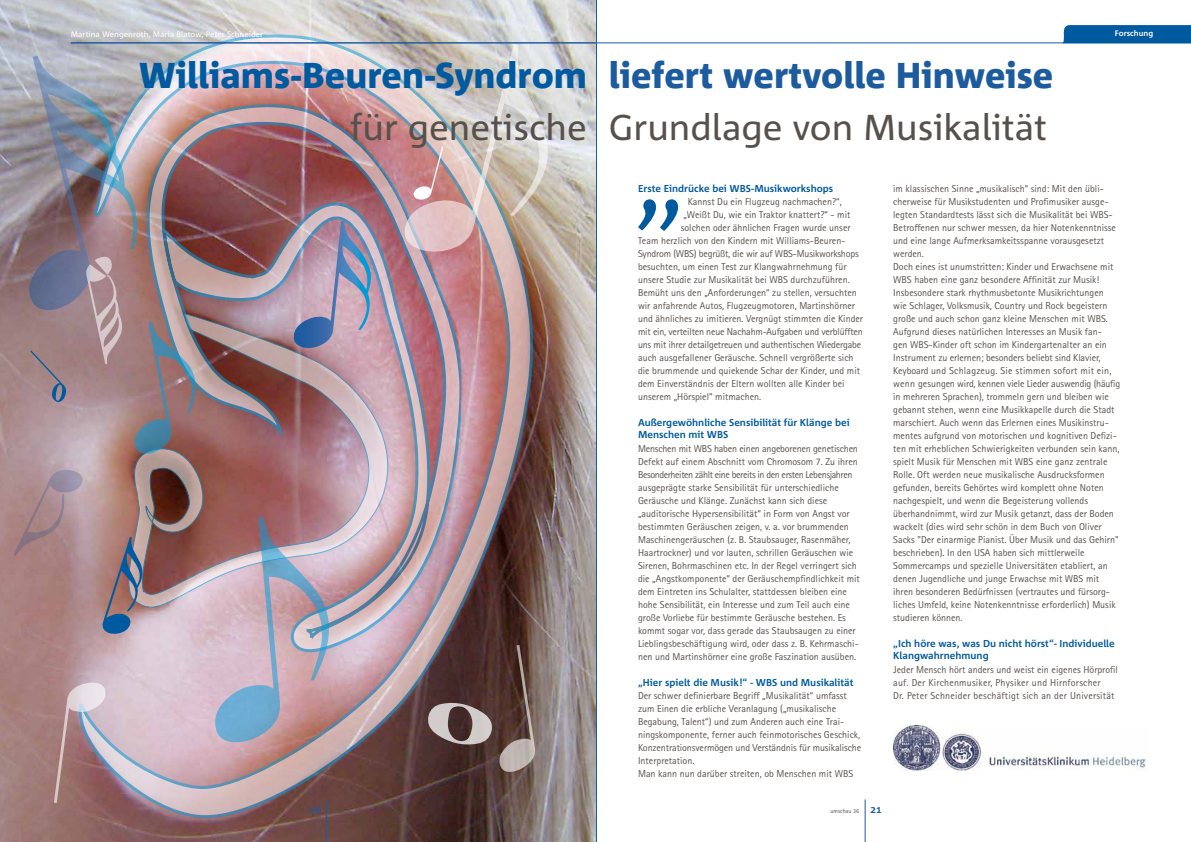
<style>
.page{position:relative;width:1191px;height:842px;background:#fff}
.page>*{position:absolute;margin:0;border:0;box-sizing:border-box;transform-origin:0 0}
.t1{font:300 120.6px "Corpid";color:#005a9f}
.t2{font:36px "Corpid";color:#57514d}
.t3{font:800 36px "Corpid";color:#1d5b9f}
.t4{font:800 36px "Corpid";color:#005a9f}
.t5{font:10px/13px "Rotis Sans Serif";color:#57514d}
.t6{font:700 10px/12px "Corpid";color:#005a9f}
.t7{font:10px "Rotis Sans Serif";letter-spacing:-.02em;color:#57514d}
.t8{font:10px/13px "Rotis Sans Serif";letter-spacing:.02em;color:#57514d}
.t9{font:8px "Corpid";color:#fff}
.t10{font:700 8px "Corpid";color:#fff}
.t11{font:6px "Rotis Sans Serif";color:#57514d}
</style>
<div class="page">
<img style="left:0;top:1px;width:595px;height:841px">
<img style="left:78px;top:33px;width:456px;height:787px">
<img style="left:145px;top:103px;width:316px;height:551px">
<svg style="left:427px;top:702px;width:66px;height:43px;background:#8a7978"></svg>
<svg style="left:293px;top:221px;width:78px;height:127px;background:#a29ab4"></svg>
<svg style="left:0;top:470px;width:143px;height:333px;background:#ac8c8f"></svg>
<img style="left:28px;top:56px;width:168px;height:398px">
<img style="left:404px;top:44px;width:144px;height:209px">
<svg style="left:499px;top:645px;width:36px;height:127px;background:#6d5850"></svg>
<svg style="left:214px;top:517px;width:115px;height:226px;background:#b3a4b2"></svg>
<hr style="left:865px;top:799px;width:1px;height:43px;background:#1d5b9f">
<hr style="left:595px;top:43px;width:595px;height:1px;background:#1d5b9f">
<hr style="left:326px;top:799px;width:1px;height:43px;background:#1d5b9f">
<hr style="left:71px;top:43px;width:524px;height:1px;background:#1d5b9f">
<svg style="left:1058px;top:25px;width:132px;height:18px;background:#0c62a3"></svg>
<img style="left:893px;top:725px;width:254px;height:45px">
<svg style="left:310px;top:807px;width:10px;height:6px"></svg>
<p class="t9" style="left:71px;top:30px;width:194px">Martina Wengenroth, Maria Blatow, Peter Schneider</p>
<h2 class="t4" style="left:139px;top:56px;width:450px">Williams-Beuren-Syndrom</h2>
<h2 class="t2" style="left:350px;top:108px;width:238px">für genetische</h2>
<h2 class="t3" style="left:609px;top:56px;width:446px">liefert wertvolle Hinweise</h2>
<h2 class="t2" style="left:609px;top:108px;width:440px">Grundlage von Musikalität</h2>
<p class="t10" style="left:1115px;top:29px;width:40px">Forschung</p>
<p class="t6" style="left:638px;top:183px;width:197px">Erste Eindrücke bei WBS-Musikworkshops</p>
<p class="t5" style="left:688px;top:195px;width:155px">Kannst Du ein Flugzeug nachmachen?“,</p>
<p class="t5" style="left:683px;top:208px;width:168px">„Weißt Du, wie ein Traktor knattert?“ - mit</p>
<p class="t5" style="left:681px;top:221px;width:171px">solchen oder ähnlichen Fragen wurde unser</p>
<p class="t5" style="left:638px;top:234px;width:209px">Team herzlich von den Kindern mit Williams-Beuren-</p>
<p class="t7" style="left:638px;top:248px;width:222px">Syndrom (WBS) begrüßt, die wir auf WBS-Musikworkshops</p>
<p class="t5" style="left:638px;top:260px;width:210px">besuchten, um einen Test zur Klangwahrnehmung für</p>
<p class="t5" style="left:638px;top:273px;width:213px">unsere Studie zur Musikalität bei WBS durchzuführen.</p>
<p class="t5" style="left:638px;top:286px;width:220px">Bemüht uns den „Anforderungen“ zu stellen, versuchten</p>
<p class="t5" style="left:638px;top:299px;width:218px">wir anfahrende Autos, Flugzeugmotoren, Martinshörner</p>
<p class="t5" style="left:638px;top:312px;width:226px">und ähnliches zu imitieren. Vergnügt stimmten die Kinder</p>
<p class="t7" style="left:638px;top:326px;width:226px">mit ein, verteilten neue Nachahm-Aufgaben und verblüfften</p>
<p class="t7" style="left:638px;top:339px;width:225px">uns mit ihrer detailgetreuen und authentischen Wiedergabe</p>
<p class="t5" style="left:638px;top:351px;width:217px">auch ausgefallener Geräusche. Schnell vergrößerte sich</p>
<p class="t5" style="left:638px;top:364px;width:223px">die brummende und quiekende Schar der Kinder, und mit</p>
<p class="t5" style="left:638px;top:377px;width:208px">dem Einverständnis der Eltern wollten alle Kinder bei</p>
<p class="t5" style="left:638px;top:390px;width:125px">unserem „Hörspiel“ mitmachen.</p>
<p class="t6" style="left:638px;top:417px;width:213px">Außergewöhnliche Sensibilität für Klänge bei<br>Menschen mit WBS</p>
<p class="t5" style="left:638px;top:442px;width:223px">Menschen mit WBS haben einen angeborenen genetischen Defekt auf einem Abschnitt vom Chromosom 7. Zu ihren Besonderheiten zählt eine bereits in den ersten Lebensjahren ausgeprägte starke Sensibilität für unterschiedliche Geräusche und Klänge. Zunächst kann sich diese „auditorische Hypersensibilität“ in Form von Angst vor bestimmten Geräuschen zeigen, v. a. vor brummenden Maschinengeräuschen (z. B. Staubsauger, Rasenmäher, Haartrockner) und vor lauten, schrillen Geräuschen wie Sirenen, Bohrmaschinen etc. In der Regel verringert sich die „Angstkomponente“ der Geräuschempfindlichkeit mit dem Eintreten ins Schulalter, stattdessen bleiben eine hohe Sensibilität, ein Interesse und zum Teil auch eine große Vorliebe für bestimmte Geräusche bestehen. Es kommt sogar vor, dass gerade das Staubsaugen zu einer Lieblingsbeschäftigung wird, oder dass z. B. Kehrmaschi&shy;nen und Martinshörner eine große Faszination ausüben.</p>
<p class="t6" style="left:638px;top:677px;width:217px">„Hier spielt die Musik!“ - WBS und Musikalität</p>
<p class="t5" style="left:638px;top:689px;width:225px">Der schwer definierbare Begriff „Musikalität“ umfasst zum Einen die erbliche Veranlagung („musikalische Begabung, Talent“) und zum Anderen auch eine Trai&shy;ningskomponente, ferner auch feinmotorisches Geschick, Konzentrationsvermögen und Verständnis für musikalische Interpretation.<br>Man kann nun darüber streiten, ob Menschen mit WBS</p>
<h1 class="t1" style="left:633px;top:104px;width:56px">„</h1>
<p class="t11" style="left:830px;top:807px;width:30px">umschau 36</p>
<p class="t5" style="left:893px;top:182px;width:228px">im klassischen Sinne „musikalisch“ sind: Mit den übli&shy;cherweise für Musikstudenten und Profimusiker ausge&shy;legten Standardtests lässt sich die Musikalität bei WBS-Betroffenen nur schwer messen, da hier Notenkenntnisse und eine lange Aufmerksamkeitsspanne vorausgesetzt werden.<br>Doch eines ist unumstritten: Kinder und Erwachsene mit WBS haben eine ganz besondere Affinität zur Musik!<br>Insbesondere stark rhythmusbetonte Musikrichtungen<br>wie Schlager, Volksmusik, Country und Rock begeistern große und auch schon ganz kleine Menschen mit WBS.<br>Aufgrund dieses natürlichen Interesses an Musik fan-<br>gen WBS-Kinder oft schon im Kindergartenalter an ein Instrument zu erlernen; besonders beliebt sind Klavier, Keyboard und Schlagzeug. Sie stimmen sofort mit ein, wenn gesungen wird, kennen viele Lieder auswendig (häufig in mehreren Sprachen), trommeln gern und bleiben wie gebannt stehen, wenn eine Musikkapelle durch die Stadt marschiert. Auch wenn das Erlernen eines Musikinstru&shy;mentes aufgrund von motorischen und kognitiven Defizi&shy;ten mit erheblichen Schwierigkeiten verbunden sein kann, spielt Musik für Menschen mit WBS eine ganz zentrale Rolle. Oft werden neue musikalische Ausdrucksformen gefunden, bereits Gehörtes wird komplett ohne Noten nachgespielt, und wenn die Begeisterung vollends überhandnimmt, wird zur Musik getanzt, dass der Boden wackelt (dies wird sehr schön in dem Buch von Oliver Sacks "Der einarmige Pianist. Über Musik und das Gehirn" beschrieben). In den USA haben sich mittlerweile Sommercamps und spezielle Universitäten etabliert, an denen Jugendliche und junge Erwachse mit WBS mit ihren besonderen Bedürfnissen (vertrautes und fürsorg&shy;liches Umfeld, keine Notenkenntnisse erforderlich) Musik studieren können.</p>
<p class="t6" style="left:893px;top:638px;width:223px">„Ich höre was, was Du nicht hörst“- Individuelle<br>Klangwahrnehmung</p>
<p class="t8" style="left:893px;top:663px;width:226px">Jeder Mensch hört anders und weist ein eigenes Hörprofil auf. Der Kirchenmusiker, Physiker und Hirnforscher<br>Dr. Peter Schneider beschäftigt sich an der Universität</p>
</div>
